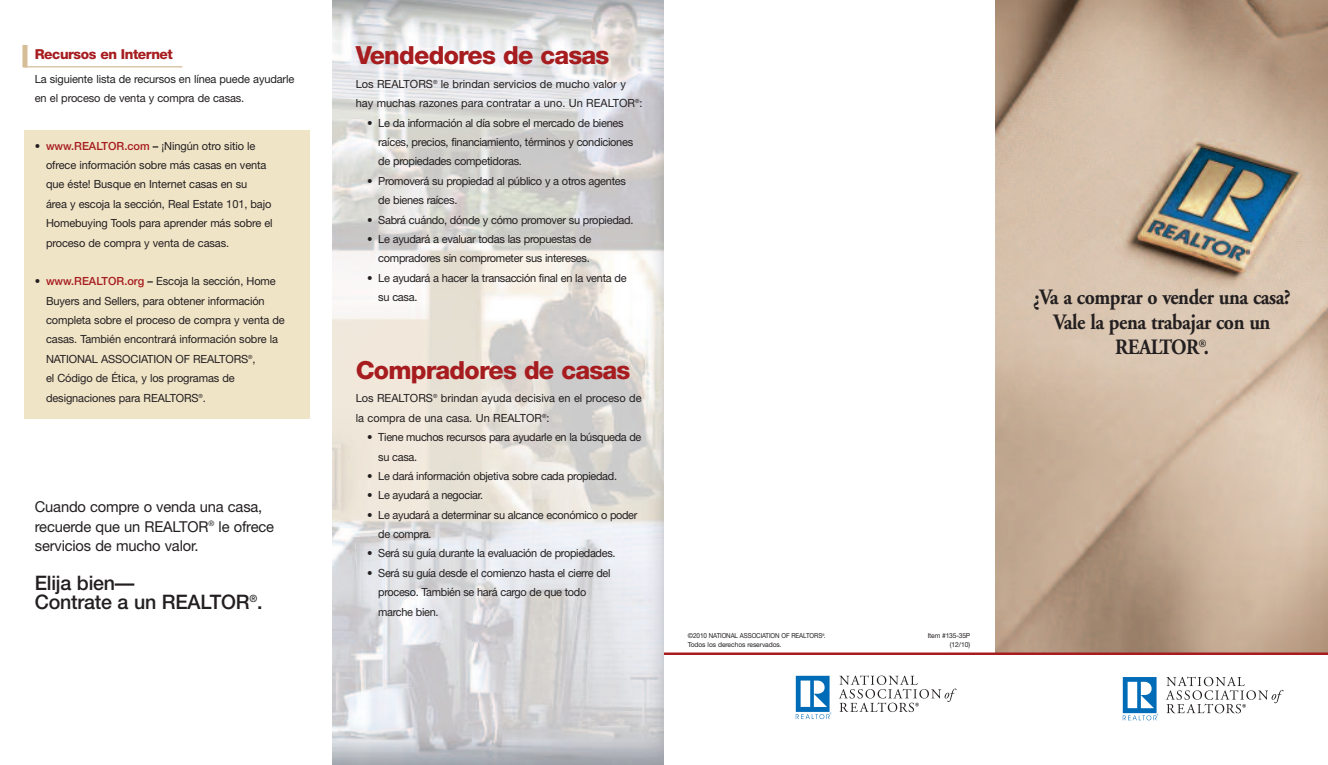
<style>
.page{position:relative;width:1328px;height:765px;background:#fff}
.page>*{position:absolute;margin:0;border:0;box-sizing:border-box;transform-origin:0 0}
.t1{font:800 25px "Helvetica Neue";letter-spacing:-.03em;color:#a61c1f}
.t2{font:700 21.88px/25px "Adobe Garamond";letter-spacing:-.02em;color:#231f20;text-align:center;scale:.9 1}
.t3{font:500 20px/19.4px "Helvetica Neue";letter-spacing:-.01em;color:#231f20}
.t4{font:15px/19.4px "Helvetica Neue";letter-spacing:-.01em;color:#231f20}
.t5{font:800 13.75px "Helvetica Neue";letter-spacing:-.03em;color:#a61c1f}
.t6{font:11.25px/19.4px "Helvetica Neue";letter-spacing:-.03em;color:#231f20}
.t7{font:11.25px/19.4px "Helvetica Neue";letter-spacing:-.01em;color:#231f20}
.t8{font:11.25px/19.4px "Helvetica Neue";color:#231f20}
.t9{font:6.88px "Helvetica Neue";letter-spacing:-.01em;color:#231f20}
.t10{font:6.88px "Helvetica Neue";letter-spacing:-.03em;color:#231f20}
.s1{font-weight:500;color:#a61c1f}
.s2{font-weight:500}
</style>
<div class="page">
<svg style="left:795px;top:676px;width:36px;height:43px"></svg>
<svg style="left:838px;top:675px;width:118px;height:37px"></svg>
<img style="left:996px;top:0;width:332px;height:652px">
<img style="left:332px;top:0;width:332px;height:765px">
<div style="left:24px;top:130px;width:285px;height:289px;background:#f0e4c7"></div>
<div style="left:22px;top:45px;width:5px;height:22px;background:#d5bd97"></div>
<hr style="left:24px;top:66px;width:158px;height:1px;background:#d5bd97">
<hr style="left:664px;top:652px;width:664px;height:3px;background:#a61c1f">
<svg style="left:1122px;top:677px;width:36px;height:43px"></svg>
<svg style="left:1165px;top:677px;width:118px;height:36px"></svg>
<p class="t5" style="left:35px;top:49px;width:140px">Recursos en Internet</p>
<p class="t7" style="left:35px;top:70px;width:261px">La siguiente lista de recursos en línea puede ayudarle en el proceso de venta y compra de casas.</p>
<p class="t7" style="left:46px;top:137px;width:228px;text-indent:-11px">• <span class="s1">www.REALTOR.com</span> <span class="s2">–</span> ¡Ningún otro sitio le ofrece información sobre más casas en venta que éste! Busque en Internet casas en su<br>área y escoja la sección, Real Estate 101, bajo Homebuying Tools para aprender más sobre el proceso de compra y venta de casas.</p>
<p class="t7" style="left:46px;top:273px;width:240px;text-indent:-11px">• <span class="s1">www.REALTOR.org</span> <span class="s2">–</span> Escoja la sección, Home Buyers and Sellers, para obtener información completa sobre el proceso de compra y venta de casas. También encontrará información sobre la NATIONAL ASSOCIATION OF REALTORS<sup>®</sup>,<br>el Código de Ética, y los programas de designaciones para REALTORS<sup>®</sup>.</p>
<h3 class="t4" style="left:35px;top:499px;width:241px">Cuando compre o venda una casa, recuerde que un REALTOR<sup>®</sup> le ofrece servicios de mucho valor.</h3>
<h3 class="t3" style="left:35px;top:575px;width:229px">Elija bien—<br>Contrate a un REALTOR<sup>®</sup>.</h3>
<h1 class="t1" style="left:356px;top:46px;width:255px">Vendedores de casas</h1>
<p class="t8" style="left:356px;top:75px;width:288px">Los REALTORS<sup>®</sup> le brindan servicios de mucho valor y hay muchas razones para contratar a uno. Un REALTOR<sup>®</sup>:</p>
<p class="t6" style="left:378px;top:114px;width:256px;text-indent:-11px">• Le da información al día sobre el mercado de bienes raíces, precios, financiamiento, términos y condiciones de propiedades competidoras.</p>
<p class="t6" style="left:378px;top:172px;width:249px;text-indent:-11px">• Promoverá su propiedad al público y a otros agentes de bienes raíces.</p>
<p class="t6" style="left:367px;top:211px;width:268px">• Sabrá cuándo, dónde y cómo promover su propiedad.</p>
<p class="t6" style="left:367px;top:230px;width:226px;text-align:right">• Le ayudará a evaluar todas las propuestas de compradores sin comprometer sus intereses.</p>
<p class="t6" style="left:378px;top:269px;width:250px;text-indent:-11px">• Le ayudará a hacer la transacción final en la venta de su casa.</p>
<h1 class="t1" style="left:356px;top:361px;width:276px">Compradores de casas</h1>
<p class="t8" style="left:356px;top:390px;width:287px">Los REALTORS<sup>®</sup> brindan ayuda decisiva en el proceso de la compra de una casa. Un REALTOR<sup>®</sup>:</p>
<p class="t6" style="left:378px;top:429px;width:265px;text-indent:-11px">• Tiene muchos recursos para ayudarle en la búsqueda de su casa.</p>
<p class="t6" style="left:367px;top:467px;width:251px">• Le dará información objetiva sobre cada propiedad.</p>
<p class="t6" style="left:367px;top:487px;width:118px">• Le ayudará a negociar.</p>
<p class="t6" style="left:378px;top:506px;width:261px;text-indent:-11px">• Le ayudará a determinar su alcance económico o poder de compra.</p>
<p class="t6" style="left:367px;top:545px;width:250px">• Será su guía durante la evaluación de propiedades.</p>
<p class="t6" style="left:378px;top:564px;width:234px;text-indent:-11px">• Será su guía desde el comienzo hasta el cierre del proceso. También se hará cargo de que todo marche bien.</p>
<p class="t9" style="left:688px;top:633px;width:139px">©2010 NATIONAL ASSOCIATION OF REALTORS<sup>®</sup>.</p>
<p class="t10" style="left:927px;top:633px;width:44px">Item #135-35P</p>
<p class="t9" style="left:688px;top:642px;width:95px">Todos los derechos reservados.</p>
<p class="t9" style="left:950px;top:642px;width:22px">(12/10)</p>
<h2 class="t2" style="left:1033px;top:286px;width:287px">¿Va a comprar o vender una casa?<br>Vale la pena trabajar con un<br>REALTOR<sup>®</sup>.</h2>
</div>
